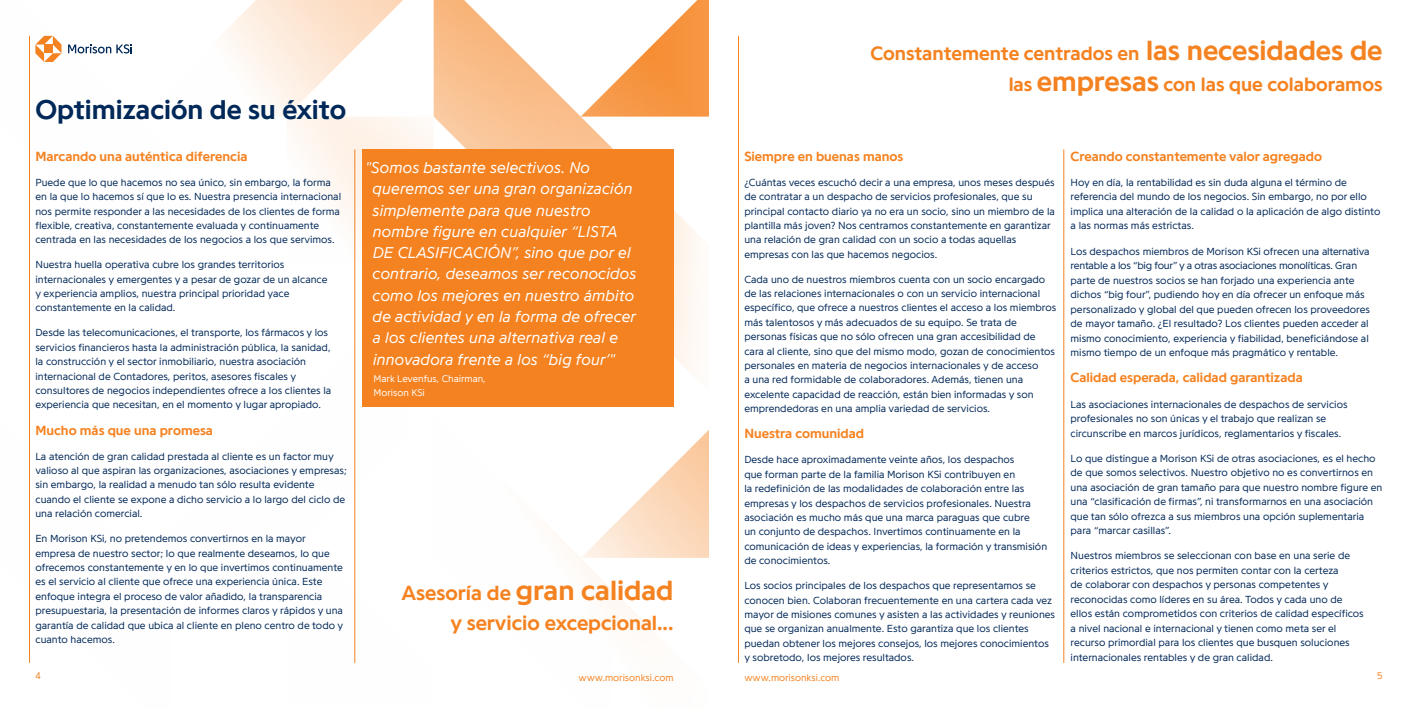
<style>
.page{position:relative;width:1418px;height:709px;background:#fff}
.page>*{position:absolute;margin:0;border:0;box-sizing:border-box;transform-origin:0 0}
.t1{font:700 28.75px "Programme";color:#f58220}
.t2{font:700 28.12px "Programme";color:#002858}
.t3{font:700 21.25px "Programme";color:#f58220}
.t4{font:700 20px/30px "Programme";color:#f58220;text-align:right}
.t5{font:italic 300 16.25px/21.2px "Programme";color:#fff}
.t6{font:700 13.75px "Programme";color:#f58220}
.t7{font:300 10.62px/14.4px "Programme";color:#002858}
.t8{font:300 10px "Programme";color:#f58220}
.t9{font:300 10px/13.8px "Programme";color:#fff}
.s1{font-size:21.25px}
.s2{font-size:28.75px}
</style>
<div class="page">
<hr style="left:738px;top:36px;width:1px;height:627px;background:#f58220">
<svg style="left:433px;top:0;width:265px;height:392px"></svg>
<svg style="left:580px;top:0;width:129px;height:117px"></svg>
<svg style="left:355px;top:429px;width:354px;height:234px"></svg>
<svg style="left:29px;top:0;width:404px;height:403px"></svg>
<hr style="left:29px;top:36px;width:1px;height:627px;background:#f58220">
<hr style="left:354px;top:149px;width:1px;height:514px;background:#f58220">
<hr style="left:1063px;top:149px;width:1px;height:514px;background:#f58220">
<div style="left:361px;top:149px;width:312px;height:257px;background:#f58220"></div>
<h2 class="t2" style="left:35px;top:92px;width:312px">Optimización de su éxito</h2>
<p class="t6" style="left:35px;top:147px;width:213px">Marcando una auténtica diferencia</p>
<p class="t7" style="left:35px;top:175px;width:307px">Puede que lo que hacemos no sea único, sin embargo, la forma en la que lo hacemos sí que lo es. Nuestra presencia internacional nos permite responder a las necesidades de los clientes de forma flexible, creativa, constantemente evaluada y continuamente centrada en las necesidades de los negocios a los que servimos.</p>
<p class="t7" style="left:35px;top:257px;width:293px">Nuestra huella operativa cubre los grandes territorios internacionales y emergentes y a pesar de gozar de un alcance y experiencia amplios, nuestra principal prioridad yace constantemente en la calidad.</p>
<p class="t7" style="left:35px;top:325px;width:297px">Desde las telecomunicaciones, el transporte, los fármacos y los servicios financieros hasta la administración pública, la sanidad, la construcción y el sector inmobiliario, nuestra asociación internacional de Contadores, peritos, asesores fiscales y consultores de negocios independientes ofrece a los clientes la experiencia que necesitan, en el momento y lugar apropiado.</p>
<p class="t6" style="left:35px;top:421px;width:179px">Mucho más que una promesa</p>
<p class="t7" style="left:35px;top:448px;width:313px">La atención de gran calidad prestada al cliente es un factor muy valioso al que aspiran las organizaciones, asociaciones y empresas; sin embargo, la realidad a menudo tan sólo resulta evidente cuando el cliente se expone a dicho servicio a lo largo del ciclo de una relación comercial.</p>
<p class="t7" style="left:35px;top:531px;width:309px">En Morison KSi, no pretendemos convertirnos en la mayor empresa de nuestro sector; lo que realmente deseamos, lo que ofrecemos constantemente y en lo que invertimos continuamente es el servicio al cliente que ofrece una experiencia única. Este enfoque integra el proceso de valor añadido, la transparencia presupuestaria, la presentación de informes claros y rápidos y una garantía de calidad que ubica al cliente en pleno centro de todo y cuanto hacemos.</p>
<p class="t5" style="left:372px;top:156px;width:265px;text-indent:-7px">"Somos bastante selectivos. No queremos ser una gran organización simplemente para que nuestro nombre figure en cualquier “LISTA DE CLASIFICACIÓN”, sino que por el contrario, deseamos ser reconocidos como los mejores en nuestro ámbito de actividad y en la forma de ofrecer a los clientes una alternativa real e innovadora frente a los “big four’"</p>
<p class="t9" style="left:373px;top:371px;width:114px">Mark Levenfus, Chairman,<br>Morison KSi</p>
<h1 class="t1" style="left:402px;top:572px;width:273px"><span class="s1">Asesoría de</span> gran calidad</h1>
<h3 class="t3" style="left:450px;top:609px;width:224px">y servicio excepcional...</h3>
<h3 class="t4" style="left:870px;top:38px;width:513px">Constantemente centrados en <span class="s2">las necesidades de </span>las <span class="s2">empresas</span> con las que colaboramos</h3>
<p class="t6" style="left:744px;top:147px;width:160px">Siempre en buenas manos</p>
<p class="t7" style="left:744px;top:175px;width:312px">¿Cuántas veces escuchó decir a una empresa, unos meses después de contratar a un despacho de servicios profesionales, que su principal contacto diario ya no era un socio, sino un miembro de la plantilla más joven? Nos centramos constantemente en garantizar una relación de gran calidad con un socio a todas aquellas empresas con las que hacemos negocios.</p>
<p class="t7" style="left:744px;top:271px;width:313px">Cada uno de nuestros miembros cuenta con un socio encargado de las relaciones internacionales o con un servicio internacional específico, que ofrece a nuestros clientes el acceso a los miembros más talentosos y más adecuados de su equipo. Se trata de personas físicas que no sólo ofrecen una gran accesibilidad de cara al cliente, sino que del mismo modo, gozan de conocimientos personales en materia de negocios internacionales y de acceso<br>a una red formidable de colaboradores. Además, tienen una excelente capacidad de reacción, están bien informadas y son emprendedoras en una amplia variedad de servicios.</p>
<p class="t6" style="left:744px;top:425px;width:121px">Nuestra comunidad</p>
<p class="t7" style="left:744px;top:452px;width:304px">Desde hace aproximadamente veinte años, los despachos<br>que forman parte de la familia Morison KSi contribuyen en<br>la redefinición de las modalidades de colaboración entre las empresas y los despachos de servicios profesionales. Nuestra asociación es mucho más que una marca paraguas que cubre<br>un conjunto de despachos. Invertimos continuamente en la comunicación de ideas y experiencias, la formación y transmisión de conocimientos.</p>
<p class="t7" style="left:744px;top:578px;width:312px">Los socios principales de los despachos que representamos se conocen bien. Colaboran frecuentemente en una cartera cada vez mayor de misiones comunes y asisten a las actividades y reuniones que se organizan anualmente. Esto garantiza que los clientes puedan obtener los mejores consejos, los mejores conocimientos y sobretodo, los mejores resultados.</p>
<p class="t6" style="left:1070px;top:147px;width:253px">Creando constantemente valor agregado</p>
<p class="t7" style="left:1070px;top:175px;width:311px">Hoy en día, la rentabilidad es sin duda alguna el término de referencia del mundo de los negocios. Sin embargo, no por ello implica una alteración de la calidad o la aplicación de algo distinto a las normas más estrictas.</p>
<p class="t7" style="left:1070px;top:243px;width:301px">Los despachos miembros de Morison KSi ofrecen una alternativa rentable a los “big four” y a otras asociaciones monolíticas. Gran parte de nuestros socios se han forjado una experiencia ante dichos “big four”, pudiendo hoy en día ofrecer un enfoque más personalizado y global del que pueden ofrecen los proveedores de mayor tamaño. ¿El resultado? Los clientes pueden acceder al mismo conocimiento, experiencia y fiabilidad, beneficiándose al mismo tiempo de un enfoque más pragmático y rentable.</p>
<p class="t6" style="left:1070px;top:369px;width:234px">Calidad esperada, calidad garantizada</p>
<p class="t7" style="left:1070px;top:396px;width:278px">Las asociaciones internacionales de despachos de servicios profesionales no son únicas y el trabajo que realizan se circunscribe en marcos jurídicos, reglamentarios y fiscales.</p>
<p class="t7" style="left:1070px;top:450px;width:313px">Lo que distingue a Morison KSi de otras asociaciones, es el hecho de que somos selectivos. Nuestro objetivo no es convertirnos en una asociación de gran tamaño para que nuestro nombre figure en una “clasificación de firmas”, ni transformarnos en una asociación que tan sólo ofrezca a sus miembros una opción suplementaria para “marcar casillas”.</p>
<p class="t7" style="left:1070px;top:548px;width:295px">Nuestros miembros se seleccionan con base en una serie de criterios estrictos, que nos permiten contar con la certeza<br>de colaborar con despachos y personas competentes y reconocidas como líderes en su área. Todos y cada uno de ellos están comprometidos con criterios de calidad específicos a nivel nacional e internacional y tienen como meta ser el recurso primordial para los clientes que busquen soluciones internacionales rentables y de gran calidad.</p>
<p class="t8" style="left:35px;top:669px;width:7px">4</p>
<p class="t8" style="left:578px;top:671px;width:97px">www.morisonksi.com</p>
<p class="t8" style="left:744px;top:671px;width:97px">www.morisonksi.com</p>
<p class="t8" style="left:1376px;top:669px;width:7px">5</p>
</div>
